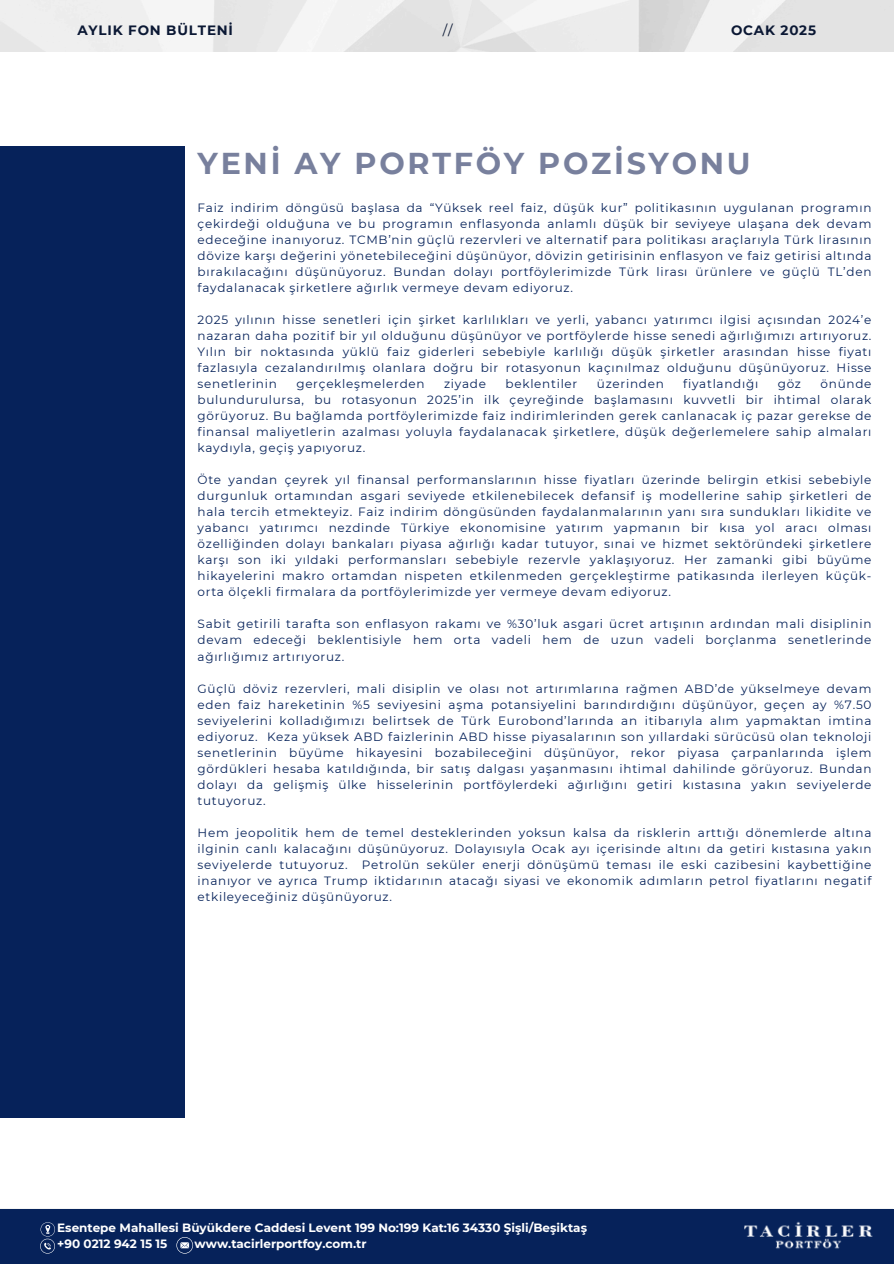
<style>
.page{position:relative;width:894px;height:1264px;background:#fff}
.page>*{position:absolute;margin:0;border:0;box-sizing:border-box;transform-origin:0 0}
.t1{font:700 30.15px "Montserrat";letter-spacing:.09em;color:#78809d}
.t2{font:700 13.5px "Montserrat";letter-spacing:.06em;color:#0b1834}
.t3{font:13.5px "Montserrat";color:#0b1834}
.t4{font:12px/16px "Montserrat";letter-spacing:.06em;color:#06225a;text-align:justify}
.t5{font:700 12px/16px "Montserrat";color:#fff}
</style>
<div class="page">
<img style="left:0;top:0;width:893px;height:52px">
<div style="left:0;top:1208px;width:893px;height:55px;background:#06225a"></div>
<svg style="left:40px;top:1222px;width:15px;height:31px"></svg>
<svg style="left:176px;top:1237px;width:17px;height:16px"></svg>
<img style="left:744px;top:1221px;width:128px;height:28px">
<div style="left:0;top:146px;width:184px;height:971px;background:#06225a"></div>
<p class="t2" style="left:77px;top:21px;width:157px">AYLIK FON BÜLTENİ</p>
<p class="t3" style="left:442px;top:21px;width:11px">//</p>
<p class="t2" style="left:730px;top:21px;width:87px">OCAK 2025</p>
<p class="t1" style="left:197px;top:145px;width:554px">YENİ AY PORTFÖY POZİSYONU</p>
<p class="t4" style="left:197px;top:200px;width:675px">Faiz indirim döngüsü başlasa da “Yüksek reel faiz, düşük kur” politikasının uygulanan programın çekirdeği olduğuna ve bu programın enflasyonda anlamlı düşük bir seviyeye ulaşana dek devam edeceğine inanıyoruz. TCMB’nin güçlü rezervleri ve alternatif para politikası araçlarıyla Türk lirasının dövize karşı değerini yönetebileceğini düşünüyor, dövizin getirisinin enflasyon ve faiz getirisi altında bırakılacağını düşünüyoruz. Bundan dolayı portföylerimizde Türk lirası ürünlere ve güçlü TL’den faydalanacak şirketlere ağırlık vermeye devam ediyoruz.</p>
<h2 class="t4" style="left:197px;top:312px;width:675px">2025 yılının hisse senetleri için şirket karlılıkları ve yerli, yabancı yatırımcı ilgisi açısından 2024’e nazaran daha pozitif bir yıl olduğunu düşünüyor ve portföylerde hisse senedi ağırlığımızı artırıyoruz.<br>Yılın bir noktasında yüklü faiz giderleri sebebiyle karlılığı düşük şirketler arasından hisse fiyatı fazlasıyla cezalandırılmış olanlara doğru bir rotasyonun kaçınılmaz olduğunu düşünüyoruz. Hisse senetlerinin</h2>
<h2 class="t4" style="left:296px;top:376px;width:130px">gerçekleşmelerden</h2>
<h2 class="t4" style="left:444px;top:376px;width:43px">ziyade</h2>
<h2 class="t4" style="left:505px;top:376px;width:73px">beklentiler</h2>
<h2 class="t4" style="left:596px;top:376px;width:68px">üzerinden</h2>
<h2 class="t4" style="left:683px;top:376px;width:76px">fiyatlandığı</h2>
<h2 class="t4" style="left:777px;top:376px;width:25px">göz</h2>
<h2 class="t4" style="left:197px;top:376px;width:675px;text-indent:623px">önünde bulundurulursa, bu rotasyonun 2025’in ilk çeyreğinde başlamasını kuvvetli bir ihtimal olarak görüyoruz. Bu bağlamda portföylerimizde faiz indirimlerinden gerek canlanacak iç pazar gerekse de finansal maliyetlerin azalması yoluyla faydalanacak şirketlere, düşük değerlemelere sahip almaları kaydıyla, geçiş yapıyoruz.</h2>
<p class="t4" style="left:197px;top:472px;width:675px">Öte yandan çeyrek yıl finansal performanslarının hisse fiyatları üzerinde belirgin etkisi sebebiyle durgunluk ortamından asgari seviyede etkilenebilecek defansif iş modellerine sahip şirketleri de hala tercih etmekteyiz. Faiz indirim döngüsünden faydalanmalarının yanı sıra sundukları likidite ve yabancı yatırımcı nezdinde Türkiye ekonomisine yatırım yapmanın bir kısa yol aracı olması özelliğinden dolayı bankaları piyasa ağırlığı kadar tutuyor, sınai ve hizmet sektöründeki şirketlere karşı son iki yıldaki performansları sebebiyle rezervle yaklaşıyoruz. Her zamanki gibi büyüme hikayelerini makro ortamdan nispeten etkilenmeden gerçekleştirme patikasında ilerleyen küçük&shy;orta ölçekli firmalara da portföylerimizde yer vermeye devam ediyoruz.</p>
<h2 class="t4" style="left:197px;top:616px;width:675px">Sabit getirili tarafta son enflasyon rakamı ve %30’luk asgari ücret artışının ardından mali disiplinin devam edeceği beklentisiyle hem orta vadeli hem de uzun vadeli borçlanma senetlerinde ağırlığımız artırıyoruz.</h2>
<p class="t4" style="left:197px;top:680px;width:675px">Güçlü döviz rezervleri, mali disiplin ve olası not artırımlarına rağmen ABD’de yükselmeye devam eden faiz hareketinin %5 seviyesini aşma potansiyelini barındırdığını düşünüyor, geçen ay %7.50 seviyelerini kolladığımızı belirtsek de Türk Eurobond’larında an itibarıyla alım yapmaktan imtina ediyoruz. Keza yüksek ABD faizlerinin ABD hisse piyasalarının son yıllardaki sürücüsü olan teknoloji senetlerinin büyüme hikayesini bozabileceğini düşünüyor, rekor piyasa çarpanlarında işlem gördükleri hesaba katıldığında, bir satış dalgası yaşanmasını ihtimal dahilinde görüyoruz. Bundan dolayı da gelişmiş ülke hisselerinin portföylerdeki ağırlığını getiri kıstasına yakın seviyelerde tutuyoruz.</p>
<h1 class="t4" style="left:197px;top:824px;width:675px">Hem jeopolitik hem de temel desteklerinden yoksun kalsa da risklerin arttığı dönemlerde altına ilginin canlı kalacağını düşünüyoruz. Dolayısıyla Ocak ayı içerisinde altını da getiri kıstasına yakın seviyelerde tutuyoruz. Petrolün seküler enerji dönüşümü teması ile eski cazibesini kaybettiğine inanıyor ve ayrıca Trump iktidarının atacağı siyasi ve ekonomik adımların petrol fiyatlarını negatif etkileyeceğiniz düşünüyoruz.</h1>
<p class="t5" style="left:57px;top:1219px;width:531px">Esentepe Mahallesi Büyükdere Caddesi Levent 199 No:199 Kat:16 34330 Şişli/Beşiktaş +90 0212 942 15 15</p>
<p class="t5" style="left:194px;top:1235px;width:173px">www.tacirlerportfoy.com.tr</p>
</div>
